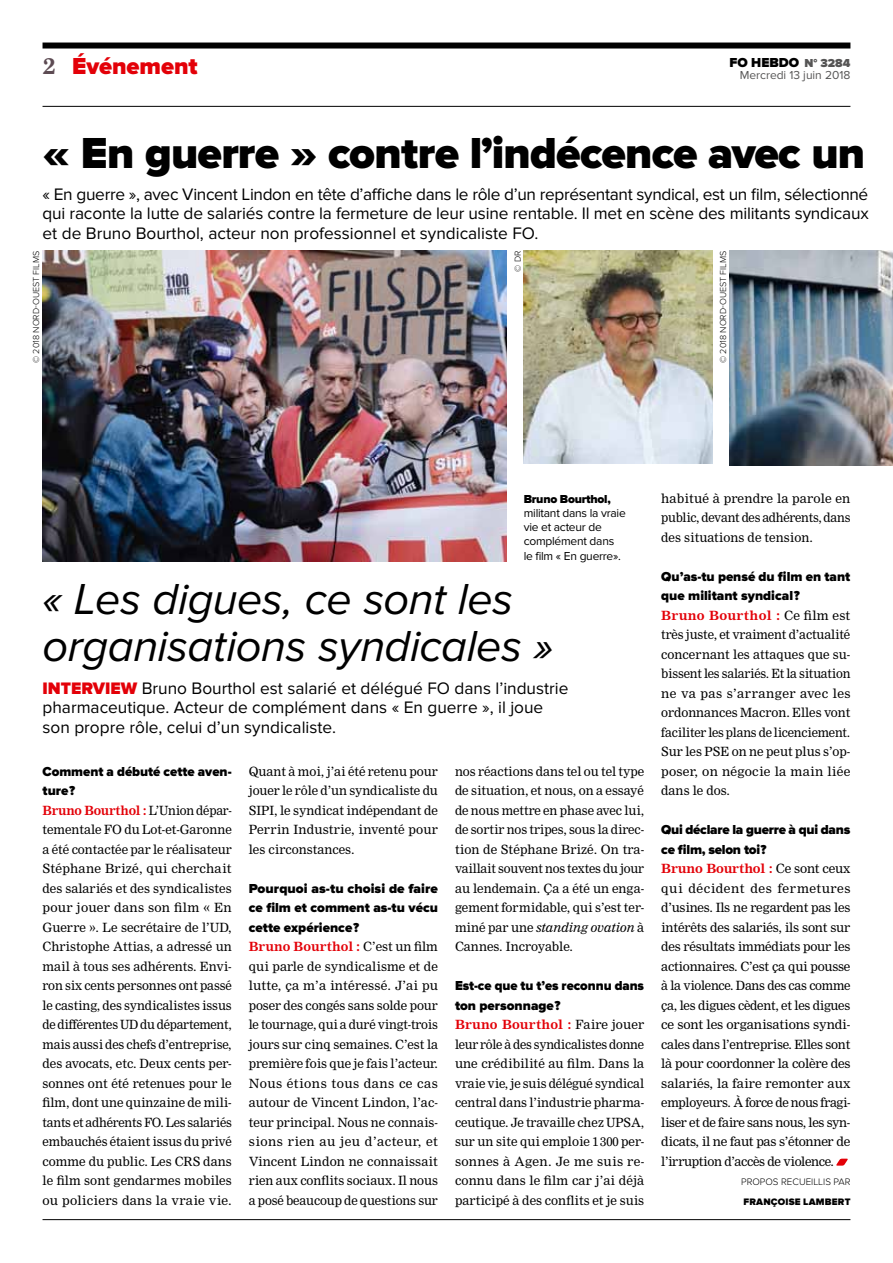
<style>
.page{position:relative;width:893px;height:1263px;background:#fff}
.page>*{position:absolute;margin:0;border:0;box-sizing:border-box;transform-origin:0 0}
.t1{font:italic 45px/47.2px "Proxima Nova";letter-spacing:-.015em;color:#000}
.t2{font:900 45px "Proxima Nova";letter-spacing:-.015em;color:#000}
.t3{font:900 24px "Proxima Nova";color:#e30008}
.t4{font:17.25px/19.5px "Proxima Nova";color:#000}
.t5{font:900 13.5px/19.5px "Proxima Nova";color:#000}
.t6{font:900 13.5px/19.5px "Proxima Nova";letter-spacing:-.02em;color:#000}
.t7{font:12.45px/19.5px "Nimrod";color:#000;text-align:justify}
.t8{font:12px/14.2px "Proxima Nova";letter-spacing:-.02em;color:#000}
.t9{font:12px "Proxima Nova";color:#565555}
.t10{font:900 12px "Proxima Nova";color:#000}
.t11{font:900 12px "Proxima Nova";color:#565555}
.t12{font:300 9.75px "Proxima Nova";color:#000}
.t13{font:900 9.75px "Proxima Nova";letter-spacing:.02em;color:#000}
.t14{font:300 9px "Proxima Nova";color:#000}
.s1{font-family:"Nimrod";font-weight:700;font-size:22.5px;color:#5d4b53}
.s2{font-weight:900;color:#e30008}
.s3{font-weight:700;color:#e30008}
.s4{font-style:italic}
</style>
<div class="page">
<hr style="left:43px;top:1219px;width:807px;height:1px;background:#000">
<div style="left:43px;top:43px;width:807px;height:6px;background:#000"></div>
<hr style="left:43px;top:106px;width:807px;height:1px;background:#000">
<img style="left:43px;top:251px;width:464px;height:310px">
<img style="left:524px;top:251px;width:189px;height:213px">
<img style="left:729px;top:251px;width:164px;height:214px">
<svg style="left:836px;top:1159px;width:12px;height:7px"></svg>
<h2 class="t3" style="left:43px;top:52px;width:157px"><span class="s1">2</span> Événement</h2>
<p class="t5" style="left:729px;top:53px;width:51px">FO HEBDO</p>
<p class="t11" style="left:804px;top:56px;width:47px">N° 3284</p>
<p class="t9" style="left:740px;top:68px;width:112px">Mercredi 13 juin 2018</p>
<h1 class="t2" style="left:43px;top:127px;width:824px">« En guerre » contre l’indécence avec un</h1>
<p class="t4" style="left:43px;top:185px;width:828px;text-align:justify">« En guerre », avec Vincent Lindon en tête d’affiche dans le rôle d’un représentant syndical, est un film, sélectionné qui raconte la lutte de salariés contre la fermeture de leur usine rentable. Il met en scène des militants syndicaux et de Bruno Bourthol, acteur non professionnel et syndicaliste FO.</p>
<p class="t14" style="left:513px;top:272px;width:22px;rotate:-90deg">© DR</p>
<p class="t14" style="left:31px;top:363px;width:112px;rotate:-90deg">© 2018 NORD-OUEST FILMS</p>
<p class="t14" style="left:718px;top:363px;width:112px;rotate:-90deg">© 2018 NORD-OUEST FILMS</p>
<p class="t10" style="left:524px;top:492px;width:88px">Bruno Bourthol,</p>
<p class="t8" style="left:524px;top:506px;width:104px">militant dans la vraie vie et acteur de complément dans le film « En guerre».</p>
<h1 class="t1" style="left:43px;top:576px;width:512px">« Les digues, ce sont les organisations syndicales »</h1>
<h3 class="t4" style="left:43px;top:678px;width:527px"><span class="s2">Interview</span> Bruno Bourthol est salarié et délégué FO dans l’industrie pharmaceutique. Acteur de complément dans « En guerre », il joue son propre rôle, celui d’un syndicaliste.</h3>
<p class="t5" style="left:43px;top:762px;width:191px">Comment a débuté cette aven&shy;ture ?</p>
<p class="t7" style="left:43px;top:800px;width:191px"><span class="s3">Bruno Bourthol :</span> L’Union dépar&shy;tementale FO du Lot-et-Garonne a été contactée par le réalisateur Stéphane Brizé, qui cherchait des salariés et des syndicalistes pour jouer dans son film « En Guerre ». Le secrétaire de l’UD, Christophe Attias, a adressé un mail à tous ses adhérents. Envi&shy;ron six cents personnes ont passé le casting, des syndicalistes issus de différentes UD du département, mais aussi des chefs d’entreprise, des avocats, etc. Deux cents per&shy;sonnes ont été retenues pour le film, dont une quinzaine de mili&shy;tants et adhérents FO. Les salariés embauchés étaient issus du privé comme du public. Les CRS dans le film sont gendarmes mobiles ou policiers dans la vraie vie.</p>
<p class="t7" style="left:249px;top:761px;width:191px">Quant à moi, j’ai été retenu pour jouer le rôle d’un syndicaliste du SIPI, le syndicat indépendant de Perrin Industrie, inventé pour les circonstances.</p>
<p class="t5" style="left:249px;top:879px;width:191px;text-align:justify">Pourquoi as-tu choisi de faire ce film et comment as-tu vécu cette expérience ?</p>
<p class="t7" style="left:249px;top:937px;width:191px"><span class="s3">Bruno Bourthol :</span> C’est un film qui parle de syndicalisme et de lutte, ça m’a intéressé. J’ai pu poser des congés sans solde pour le tournage, qui a duré vingt-trois jours sur cinq semaines. C’est la première fois que je fais l’acteur.<br>Nous étions tous dans ce cas autour de Vincent Lindon, l’ac&shy;teur principal. Nous ne connais&shy;sions rien au jeu d’acteur, et Vincent Lindon ne connaissait rien aux conflits sociaux. Il nous a posé beaucoup de questions sur</p>
<p class="t7" style="left:455px;top:761px;width:191px">nos réactions dans tel ou tel type de situation, et nous, on a essayé de nous mettre en phase avec lui, de sortir nos tripes, sous la direc&shy;tion de Stéphane Brizé. On tra&shy;vaillait souvent nos textes du jour au lendemain. ça a été un enga&shy;gement formidable, qui s’est ter&shy;miné par une <span class="s4">standing ovation</span> à Cannes. Incroyable.</p>
<p class="t5" style="left:455px;top:976px;width:191px">Est-ce que tu t’es reconnu dans ton personnage ?</p>
<p class="t7" style="left:455px;top:1015px;width:191px"><span class="s3">Bruno Bourthol :</span> Faire jouer leur rôle à des syndicalistes donne une crédibilité au film. Dans la vraie vie, je suis délégué syndical central dans l’industrie pharma&shy;ceutique. Je travaille chez UPSA, sur un site qui emploie 1300 per&shy;sonnes à Agen. Je me suis re&shy;connu dans le film car j’ai déjà participé à des conflits et je suis</p>
<p class="t7" style="left:661px;top:488px;width:191px">habitué à prendre la parole en public, devant des adhérents, dans des situations de tension.</p>
<p class="t5" style="left:661px;top:567px;width:191px">Qu’as-tu pensé du film en tant que militant syndical ?</p>
<p class="t7" style="left:661px;top:605px;width:191px"><span class="s3">Bruno Bourthol :</span> Ce film est très juste, et vraiment d’actualité concernant les attaques que su&shy;bissent les salariés. Et la situation ne va pas s’arranger avec les ordonnances Macron. Elles vont faciliter les plans de licenciement.<br>Sur les PSE on ne peut plus s’op&shy;poser, on négocie la main liée dans le dos.</p>
<p class="t6" style="left:661px;top:820px;width:191px">Qui déclare la guerre à qui dans ce film, selon toi ?</p>
<p class="t7" style="left:661px;top:859px;width:191px"><span class="s3">Bruno Bourthol :</span> Ce sont ceux qui décident des fermetures d’usines. Ils ne regardent pas les intérêts des salariés, ils sont sur des résultats immédiats pour les actionnaires. C’est ça qui pousse à la violence. Dans des cas comme ça, les digues cèdent, et les digues ce sont les organisations syndi&shy;cales dans l’entreprise. Elles sont là pour coordonner la colère des salariés, la faire remonter aux employeurs. À force de nous fragi&shy;liser et de faire sans nous, les syn&shy;dicats, il ne faut pas s’étonner de l’irruption d’accès de violence.</p>
<p class="t12" style="left:741px;top:1176px;width:110px">PROPOS RECU EILLIS PAR</p>
<p class="t13" style="left:743px;top:1196px;width:109px">Françoise Lambert</p>
</div>
